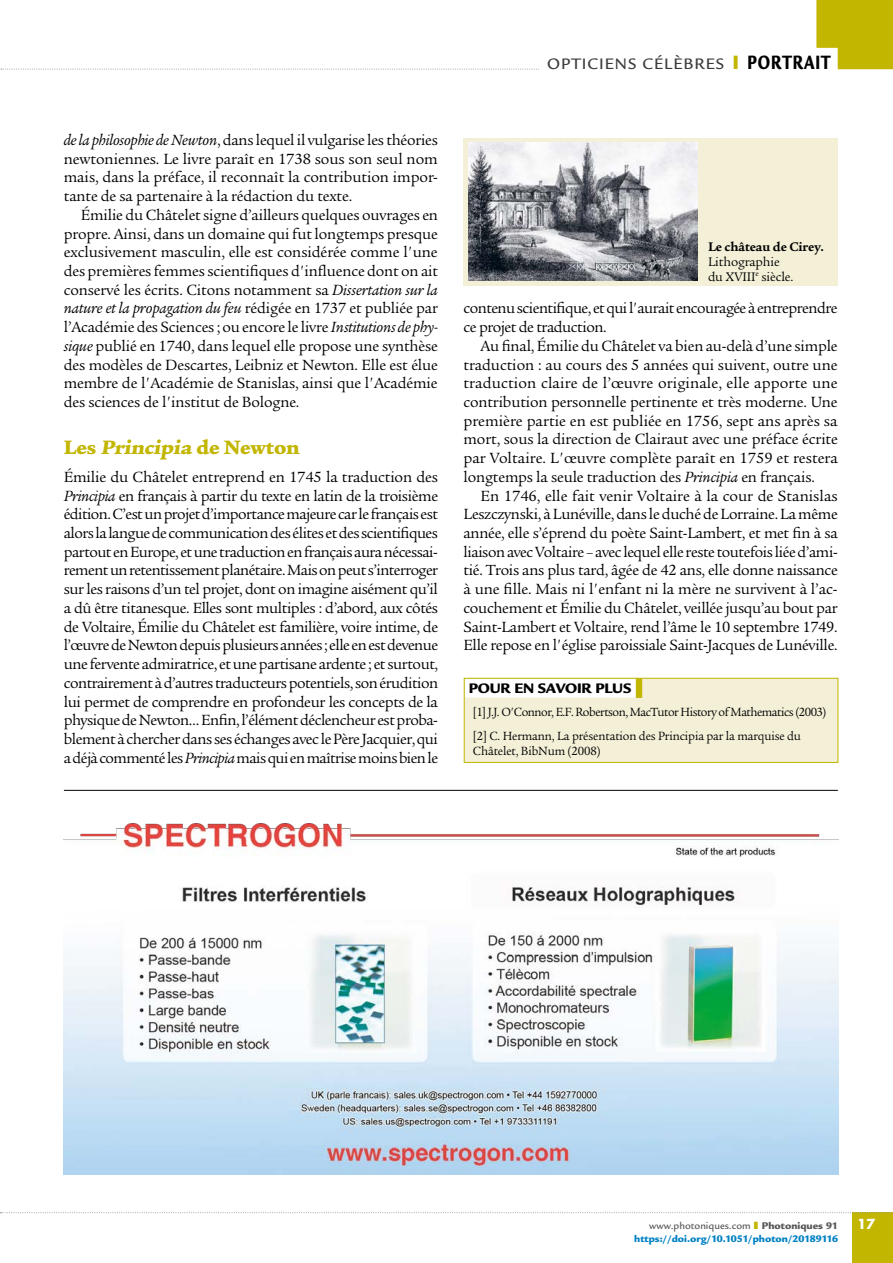
<style>
.page{position:relative;width:893px;height:1263px;background:#fff}
.page>*{position:absolute;margin:0;border:0;box-sizing:border-box;transform-origin:0 0}
.t1{font:900 21px "Legacy Serif";letter-spacing:-.01em;color:#c2b600}
.t2{font:500 16.5px "Legacy Sans";letter-spacing:.06em;color:#3c3c3b}
.t3{font:16.05px/18.8px "Legacy Serif";letter-spacing:-.02em;color:#000;text-align:justify}
.t4{font:900 15px "Legacy Sans";letter-spacing:-.01em;color:#000}
.t5{font:13.5px/15px "Legacy Serif";letter-spacing:-.01em;color:#000}
.t6{font:700 13.5px "Legacy Serif";letter-spacing:-.01em;color:#000}
.t7{font:700 13.5px "Futura Std";color:#fff}
.t8{font:12.9px/23.5px "Legacy Serif";letter-spacing:-.01em;color:#000;scale:.96 1}
.t9{font:900 10.5px "Legacy Sans";color:#0081c3}
.t10{font:500 10.5px "Legacy Sans";color:#575756}
.s1{font-style:italic}
.s2{font-weight:900;font-size:21px;color:#c2b600}
.s3{font-weight:900;font-size:21px;color:#000}
.s4{color:#c2b600}
.s5{font-weight:900}
</style>
<div class="page">
<div style="left:853px;top:1213px;width:40px;height:50px;background:#c2b600"></div>
<svg style="left:1px;top:0;width:892px;height:70px"></svg>
<svg style="left:0;top:1212px;width:893px;height:1px"></svg>
<div style="left:464px;top:678px;width:374px;height:84px;background:#f3f0d7"></div>
<div style="left:464px;top:678px;width:178px;height:20px;background:#c2b600"></div>
<div style="left:464px;top:678px;width:172px;height:20px;background:#fff"></div>
<div style="left:464px;top:678px;width:374px;height:85px;border:1px solid #c2b600"></div>
<div style="left:463px;top:138px;width:375px;height:147px;background:#f3f0d7"></div>
<img style="left:468px;top:142px;width:229px;height:139px">
<hr style="left:64px;top:790px;width:774px;height:1px;background:#000">
<img style="left:64px;top:823px;width:774px;height:351px">
<p class="t3" style="left:64px;top:131px;width:376px"><span class="s1">de la philosophie de Newton</span>, dans lequel il vulgarise les théories newtoniennes. Le livre paraît en 1738 sous son seul nom mais, dans la préface, il reconnaît la contribution impor&shy;tante de sa partenaire à la rédaction du texte.</p>
<p class="t3" style="left:64px;top:206px;width:376px;text-indent:17px">Émilie du Châtelet signe d’ailleurs quelques ouvrages en propre. Ainsi, dans un domaine qui fut longtemps presque exclusivement masculin, elle est considérée comme l'une des premières femmes scientifiques d'influence dont on ait conservé les écrits. Citons notamment sa <span class="s1">Dissertation sur la nature et la propagation du feu</span> rédigée en 1737 et publiée par l’Académie des Sciences; ou encore le livre <span class="s1">Institutions de phy&shy;sique</span> publié en 1740, dans lequel elle propose une synthèse des modèles de Descartes, Leibniz et Newton. Elle est élue membre de l'Académie de Stanislas, ainsi que l'Académie des sciences de l'institut de Bologne.</p>
<h1 class="t1" style="left:64px;top:435px;width:238px">Les Principia de Newton</h1>
<p class="t3" style="left:64px;top:468px;width:376px">Émilie du Châtelet entreprend en 1745 la traduction des <span class="s1">Principia</span> en français à partir du texte en latin de la troisième édition. C’est un projet d’importance majeure car le français est alors la langue de communication des élites et des scientifiques partout en Europe, et une traduction en français aura nécessai&shy;rement un retentissement planétaire. Mais on peut s’interroger sur les raisons d’un tel projet, dont on imagine aisément qu’il a dû être titanesque. Elles sont multiples : d’abord, aux côtés de Voltaire, Émilie du Châtelet est familière, voire intime, de l’œuvre de Newton depuis plusieurs années; elle en est devenue une fervente admiratrice, et une partisane ardente ; et surtout, contrairement à d’autres traducteurs potentiels, son érudition lui permet de comprendre en profondeur les concepts de la physique de Newton… Enfin, l’élément déclencheur est proba&shy;blement à chercher dans ses échanges avec le Père Jacquier, qui a déjà commenté les <span class="s1">Principia</span> mais qui en maîtrise moins bien le</p>
<p class="t2" style="left:547px;top:55px;width:285px">OPTICIENS CÉLÈBRES <span class="s2">I</span> <span class="s3">PORTRAIT</span></p>
<p class="t6" style="left:708px;top:238px;width:117px">Le château de Cirey.</p>
<p class="t5" style="left:708px;top:254px;width:87px">Lithographie du XVIII<sup>e</sup> siècle.</p>
<p class="t3" style="left:463px;top:299px;width:375px">contenu scientifique, et qui l'aurait encouragée à entreprendre ce projet de traduction.</p>
<p class="t3" style="left:463px;top:337px;width:376px;text-indent:17px">Au final, Émilie du Châtelet va bien au-delà d’une simple traduction : au cours des 5 années qui suivent, outre une traduction claire de l’œuvre originale, elle apporte une contribution personnelle pertinente et très moderne. Une première partie en est publiée en 1756, sept ans après sa mort, sous la direction de Clairaut avec une préface écrite par Voltaire. L'œuvre complète paraît en 1759 et restera longtemps la seule traduction des <span class="s1">Principia</span> en français.</p>
<p class="t3" style="left:463px;top:486px;width:376px;text-indent:17px">En 1746, elle fait venir Voltaire à la cour de Stanislas Leszczynski, à Lunéville, dans le duché de Lorraine. La même année, elle s’éprend du poète Saint-Lambert, et met fin à sa liaison avec Voltaire – avec lequel elle reste toutefois liée d’ami&shy;tié. Trois ans plus tard, âgée de 42 ans, elle donne naissance à une fille. Mais ni l'enfant ni la mère ne survivent à l’ac&shy;couchement et Émilie du Châtelet, veillée jusqu’au bout par Saint-Lambert et Voltaire, rend l’âme le 10 septembre 1749.<br>Elle repose en l'église paroissiale Saint-Jacques de Lunéville.</p>
<p class="t4" style="left:469px;top:680px;width:164px">POUR EN SAVOIR PLUS</p>
<p class="t8" style="left:473px;top:701px;width:370px">[1] J.J. O'Connor, E.F. Robertson, MacTutor History of Mathematics (2003) [2] C. Hermann, La présentation des Principia par la marquise du</p>
<p class="t8" style="left:473px;top:739px;width:135px">Châtelet, BibNum (2008)</p>
<p class="t10" style="left:649px;top:1220px;width:190px">www.photoniques.com <span class="s4">❚</span> <span class="s5">Photoniques 91</span></p>
<p class="t7" style="left:857px;top:1215px;width:20px">17</p>
<p class="t9" style="left:634px;top:1232px;width:205px">https://doi.org/10.1051/photon/20189116</p>
</div>
